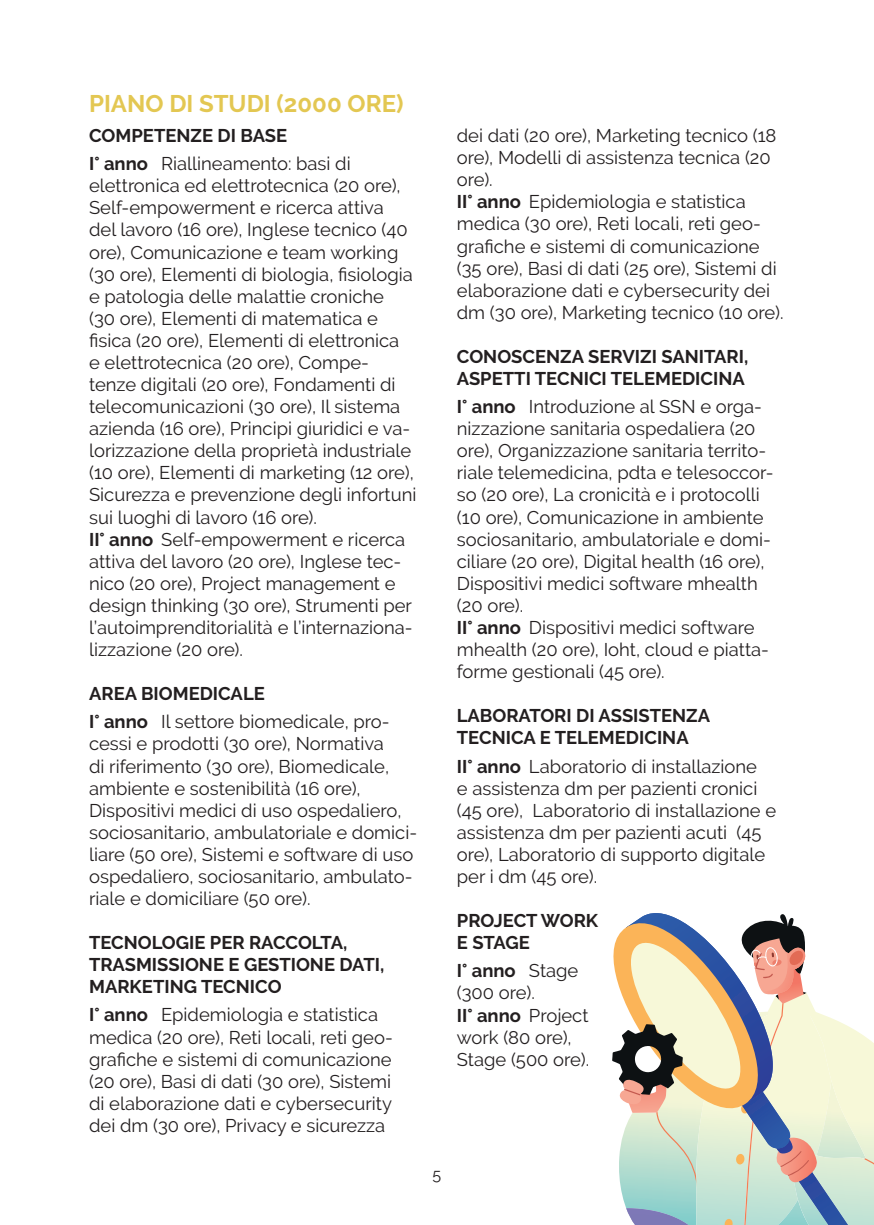
<style>
.page{position:relative;width:874px;height:1225px;background:#fff}
.page>*{position:absolute;margin:0;border:0;box-sizing:border-box;transform-origin:0 0}
.t1{font:700 24px "Raleway";color:#e3c752}
.t2{font:18.4px/22px "Raleway";color:#231f20}
.t3{font:700 18.4px/22px "Raleway";color:#231f20}
.t4{font:16px "Raleway";color:#231f20}
.s1{font-weight:400}
.s2{font-weight:700}
</style>
<div class="page">
<svg style="left:612px;top:913px;width:261px;height:312px"></svg>
<h1 class="t1" style="left:89px;top:89px;width:316px">PIANO DI STUDI (2000 ORE)</h1>
<p class="t3" style="left:89px;top:122px;width:263px;line-height:28px">COMPETENZE DI BASE<br>I° anno <span class="s1">Riallineamento: basi di</span></p>
<p class="t2" style="left:89px;top:175px;width:329px">elettronica ed elettrotecnica (20 ore), Self-empowerment e ricerca attiva<br>del lavoro (16 ore), Inglese tecnico (40 ore), Comunicazione e team working (30 ore), Elementi di biologia, fisiologia e patologia delle malattie croniche<br>(30 ore), Elementi di matematica e fisica (20 ore), Elementi di elettronica<br>e elettrotecnica (20 ore), Compe&shy;tenze digitali (20 ore), Fondamenti di telecomunicazioni (30 ore), Il sistema azienda (16 ore), Principi giuridici e va&shy;lorizzazione della proprietà industriale (10 ore), Elementi di marketing (12 ore), Sicurezza e prevenzione degli infortuni sui luoghi di lavoro (16 ore).<br><span class="s2">II° anno</span> Self-empowerment e ricerca attiva del lavoro (20 ore), Inglese tec&shy;nico (20 ore), Project management e design thinking (30 ore), Strumenti per l’autoimprenditorialità e l’internaziona&shy;lizzazione (20 ore).</p>
<p class="t2" style="left:89px;top:679px;width:302px;line-height:28px"><span class="s2">AREA BIOMEDICALE<br>I° anno</span> Il settore biomedicale, pro-</p>
<p class="t2" style="left:89px;top:733px;width:329px">cessi e prodotti (30 ore), Normativa<br>di riferimento (30 ore), Biomedicale, ambiente e sostenibilità (16 ore), Dispositivi medici di uso ospedaliero, sociosanitario, ambulatoriale e domici&shy;liare (50 ore), Sistemi e software di uso ospedaliero, sociosanitario, ambulato&shy;riale e domiciliare (50 ore).</p>
<p class="t3" style="left:89px;top:932px;width:296px">TECNOLOGIE PER RACCOLTA,<br>TRASMISSIONE E GESTIONE DATI,<br>MARKETING TECNICO</p>
<p class="t2" style="left:89px;top:1004px;width:305px"><span class="s2">I° anno</span> Epidemiologia e statistica medica (20 ore), Reti locali, reti geo&shy;grafiche e sistemi di comunicazione (20 ore), Basi di dati (30 ore), Sistemi di elaborazione dati e cybersecurity dei dm (30 ore), Privacy e sicurezza</p>
<p class="t2" style="left:456px;top:124px;width:328px">dei dati (20 ore), Marketing tecnico (18 ore), Modelli di assistenza tecnica (20 ore).<br><span class="s2">II° anno</span> Epidemiologia e statistica medica (30 ore), Reti locali, reti geo&shy;grafiche e sistemi di comunicazione (35 ore), Basi di dati (25 ore), Sistemi di elaborazione dati e cybersecurity dei dm (30 ore), Marketing tecnico (10 ore).</p>
<p class="t3" style="left:456px;top:345px;width:293px">CONOSCENZA SERVIZI SANITARI,<br>ASPETTI TECNICI TELEMEDICINA</p>
<p class="t2" style="left:456px;top:395px;width:318px"><span class="s2">I° anno</span> Introduzione al SSN e orga&shy;nizzazione sanitaria ospedaliera (20 ore), Organizzazione sanitaria territo&shy;riale telemedicina, pdta e telesoccor&shy;so (20 ore), La cronicità e i protocolli (10 ore), Comunicazione in ambiente sociosanitario, ambulatoriale e domi&shy;ciliare (20 ore), Digital health (16 ore), Dispositivi medici software mhealth (20 ore).<br><span class="s2">II° anno</span> Dispositivi medici software mhealth (20 ore), Ioht, cloud e piatta&shy;forme gestionali (45 ore).</p>
<p class="t3" style="left:456px;top:705px;width:255px">LABORATORI DI ASSISTENZA<br>TECNICA E TELEMEDICINA</p>
<p class="t2" style="left:456px;top:755px;width:321px"><span class="s2">II° anno</span> Laboratorio di installazione<br>e assistenza dm per pazienti cronici (45 ore), Laboratorio di installazione e assistenza dm per pazienti acuti (45 ore), Laboratorio di supporto digitale per i dm (45 ore).</p>
<p class="t3" style="left:456px;top:909px;width:143px">PROJECT WORK<br>E STAGE</p>
<p class="t2" style="left:456px;top:959px;width:134px"><span class="s2">I° anno</span> Stage (300 ore).<br><span class="s2">II° anno</span> Project work (80 ore),<br>Stage (500 ore).</p>
<p class="t4" style="left:432px;top:1164px;width:10px">5</p>
</div>
